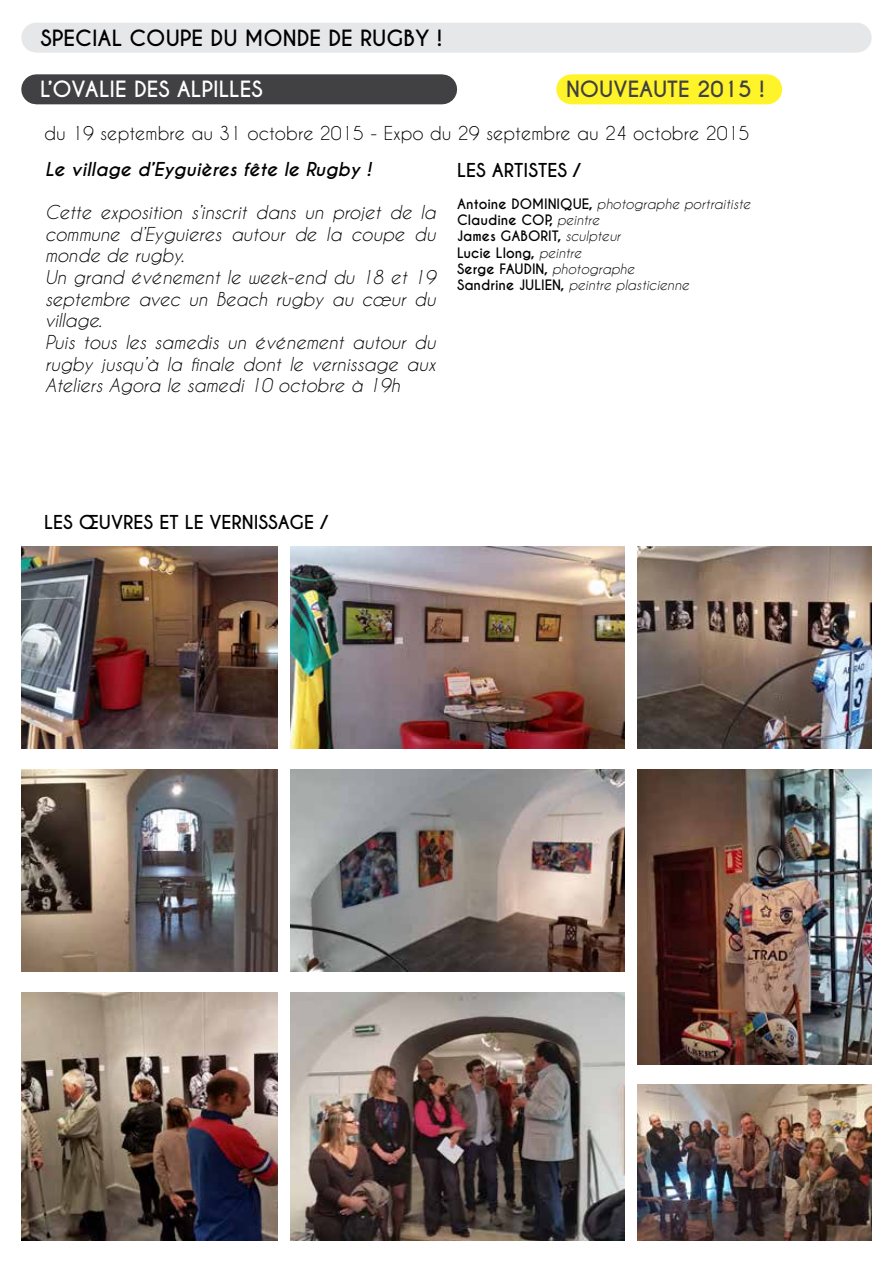
<style>
.page{position:relative;width:893px;height:1263px;background:#fff}
.page>*{position:absolute;margin:0;border:0;box-sizing:border-box;transform-origin:0 0}
.t1{font:700 21px "Caviar Dreams";color:#000}
.t2{font:700 21px "Caviar Dreams";color:#fff}
.t3{font:700 21px "Caviar Dreams";color:#414042}
.t4{font:italic 18px/21.6px "Caviar Dreams";color:#000}
.t5{font:18px "Caviar Dreams";color:#000}
.t6{font:700 18px "Caviar Dreams";color:#000}
.t7{font:italic 700 18px "Caviar Dreams";color:#000}
.t8{font:700 13.5px/16.2px "Caviar Dreams";color:#000}
.t9{font:italic 13.5px "Caviar Dreams";color:#000}
.s1{font-weight:700;font-style:normal}
.s2{font-weight:400;font-style:italic}
</style>
<div class="page">
<div style="left:36px;top:23px;width:821px;height:30px;background:#e6e7e8"></div>
<div style="left:36px;top:74px;width:406px;height:30px;background:#414042"></div>
<img style="left:638px;top:769px;width:234px;height:296px">
<img style="left:291px;top:769px;width:333px;height:202px">
<img style="left:21px;top:769px;width:257px;height:202px">
<div style="left:571px;top:74px;width:196px;height:30px;background:#fff32a"></div>
<img style="left:21px;top:992px;width:257px;height:248px">
<img style="left:291px;top:992px;width:333px;height:248px">
<img style="left:638px;top:1084px;width:234px;height:156px">
<img style="left:638px;top:547px;width:234px;height:202px">
<img style="left:291px;top:547px;width:333px;height:202px">
<img style="left:21px;top:547px;width:257px;height:202px">
<p class="t1" style="left:40px;top:25px;width:13px">SPECIAL</p>
<p class="t1" style="left:129px;top:25px;width:16px">COUPE</p>
<p class="t1" style="left:211px;top:25px;width:165px">DU MONDE DE RUG</p>
<p class="t1" style="left:404px;top:25px;width:40px">BY !</p>
<p class="t2" style="left:40px;top:77px;width:56px">L’OVALIE</p>
<p class="t2" style="left:134px;top:77px;width:55px">DES ALPILLES</p>
<p class="t5" style="left:44px;top:122px;width:707px">du 19 septembre au 31 octobre 2015 - Expo du 29 septembre au 24 octobre 2015</p>
<p class="t3" style="left:566px;top:77px;width:16px">NOU</p>
<p class="t3" style="left:614px;top:77px;width:27px">VEAUTE</p>
<p class="t3" style="left:697px;top:77px;width:69px">2015 !</p>
<p class="t7" style="left:45px;top:158px;width:328px">Le village d’Eyguières fête le Rugby !</p>
<p class="t4" style="left:45px;top:202px;width:392px">Cette exposition s’inscrit dans un projet de la commune d’Eyguieres autour de la coupe du monde de rugby.<br>Un grand événement le week-end du 18 et 19 septembre avec un Beach rugby au cœur du village.<br>Puis tous les samedis un événement autour du rugby jusqu’à la finale dont le vernissage aux Ateliers Agora le samedi 10 octobre à 19h</p>
<p class="t6" style="left:457px;top:159px;width:10px">LES</p>
<p class="t6" style="left:492px;top:159px;width:11px">ARTISTES</p>
<p class="t6" style="left:573px;top:159px;width:9px">/</p>
<p class="t8" style="left:457px;top:196px;width:96px">Antoine DOMINIQUE</p>
<p class="t9" style="left:589px;top:196px;width:163px"><span class="s1">,</span> photographe portraitiste</p>
<p class="t8" style="left:457px;top:212px;width:76px">Claudine COP</p>
<p class="t9" style="left:549px;top:212px;width:52px"><span class="s1">,</span> peintre</p>
<p class="t8" style="left:457px;top:229px;width:80px">James GABORIT</p>
<p class="t8" style="left:457px;top:229px;width:179px;text-indent:101px">, <span class="s2">sculpteur<br></span>Lucie Llong, <span class="s2">peintre<br></span>Serge FAU DIN, <span class="s2">photographe<br></span>Sandrine JULIEN</p>
<p class="t9" style="left:561px;top:277px;width:130px"><span class="s1">,</span> peintre plasticienne</p>
<p class="t6" style="left:44px;top:511px;width:10px">LES</p>
<p class="t6" style="left:79px;top:511px;width:55px">ŒUVRES</p>
<p class="t6" style="left:159px;top:511px;width:74px">et LE VERNISSAGE</p>
<p class="t6" style="left:320px;top:511px;width:9px">/</p>
</div>
